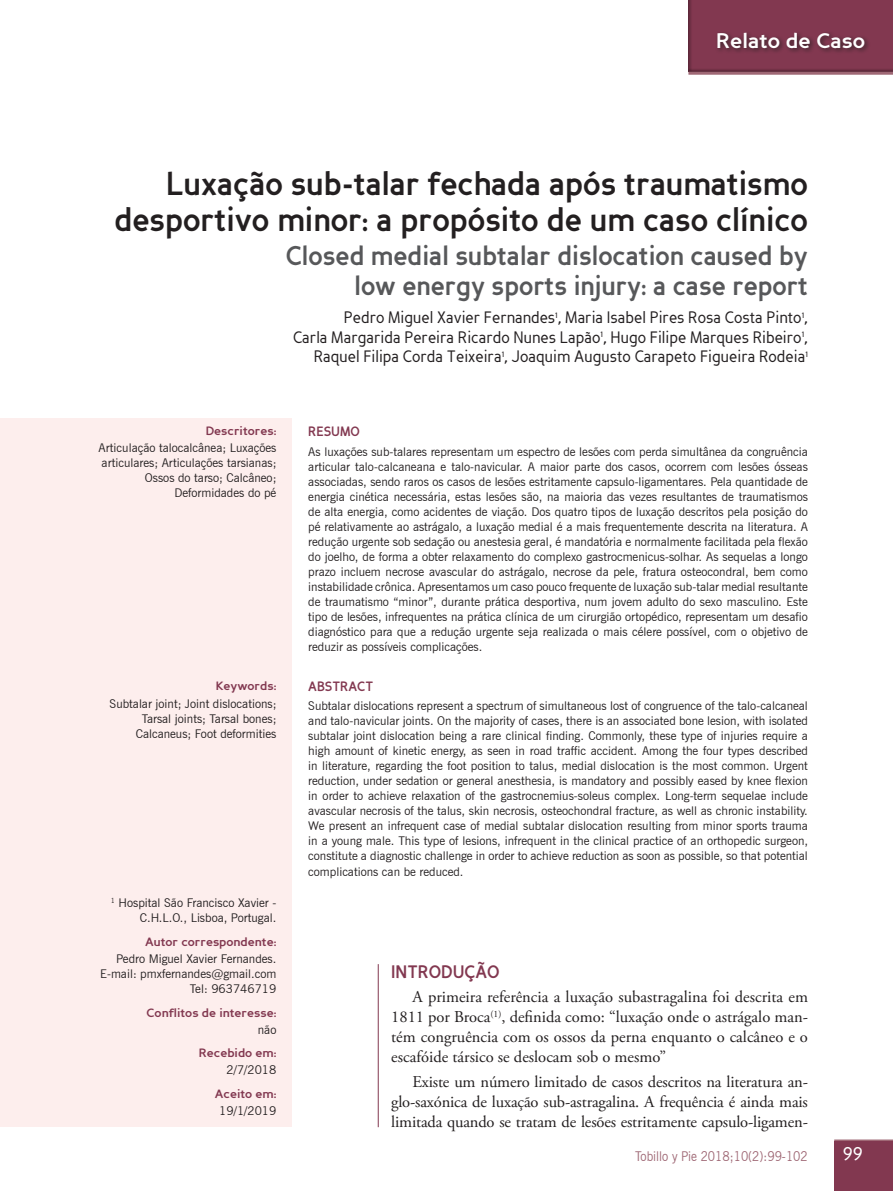
<style>
.page{position:relative;width:893px;height:1191px;background:#fff}
.page>*{position:absolute;margin:0;border:0;box-sizing:border-box;transform-origin:0 0}
.t1{font:700 33px/36px "Perspective Sans";color:#231f20;text-align:right;scale:.9 1}
.t2{font:700 27px/30px "Perspective Sans";color:#57585a;text-align:right;scale:.9 1}
.t3{font:700 21px "Perspective Sans";color:#fff}
.t4{font:21px "Perspective Sans";color:#fff;scale:.9 1}
.t5{font:700 18px "Perspective Sans";color:#823850;scale:.9 1}
.t6{font:16.5px/20.1px "Adobe Garamond Pro";letter-spacing:-.005em;color:#231f20;text-align:justify}
.t7{font:16.5px/19.5px "Perspective Sans";color:#231f20;text-align:right;scale:.9 1}
.t8{font:13.5px "News Gothic BT";color:#9f6875;scale:.9 1}
.t9{font:700 13.5px "Perspective Sans";color:#823850;scale:.9 1}
.t10{font:12px/15px "News Gothic BT";color:#231f20;text-align:right}
.t11{font:700 12px "Perspective Sans";color:#823850}
</style>
<div class="page">
<div style="left:834px;top:1141px;width:59px;height:50px;background:#823850"></div>
<hr style="left:834px;top:1139px;width:59px;height:2px;background:#9f6875">
<div style="left:684px;top:0;width:209px;height:73px;background:#231f20;opacity:.75"></div>
<hr style="left:688px;top:72px;width:205px;height:3px;background:#9f6875">
<div style="left:714px;top:30px;width:156px;height:24px;background:#231f20;opacity:.75"></div>
<div style="left:0;top:418px;width:291px;height:709px;background:#fdeeed"></div>
<hr style="left:378px;top:964px;width:1px;height:163px;background:#823850">
<h3 class="t3" style="left:716px;top:28px;width:151px">Relato de Caso</h3>
<h1 class="t1" style="left:114px;top:166px;width:772px">Luxação sub-talar fechada após traumatismo desportivo minor: a propósito de um caso clínico</h1>
<h2 class="t2" style="left:286px;top:241px;width:582px">Closed medial subtalar dislocation caused by low energy sports injury: a case report</h2>
<h3 class="t7" style="left:293px;top:308px;width:574px">Pedro Miguel Xavier Fernandes<sup>1</sup>, Maria Isabel Pires Rosa Costa Pinto<sup>1</sup>,<br>Carla Margarida Pereira Ricardo Nunes Lapão<sup>1</sup>, Hugo Filipe Marques Ribeiro<sup>1</sup>,<br>Raquel Filipa Corda Teixeira<sup>1</sup>, Joaquim Augusto Carapeto Figueira Rodeia<sup>1</sup></h3>
<p class="t11" style="left:206px;top:424px;width:72px">Descritores:</p>
<p class="t10" style="left:99px;top:440px;width:179px">Articulação talocalcânea; Luxações articulares; Articulações tarsianas;<br>Ossos do tarso; Calcâneo;<br>Deformidades do pé</p>
<p class="t11" style="left:216px;top:679px;width:62px">Keywords:</p>
<p class="t10" style="left:110px;top:695px;width:168px">Subtalar joint; Joint dislocations;<br>Tarsal joints; Tarsal bones;<br>Calcaneus; Foot deformities</p>
<p class="t10" style="left:111px;top:895px;width:167px"><sup>1</sup> Hospital São Francisco Xavier -<br>C.H.L.O., Lisboa, Portugal.</p>
<p class="t11" style="left:145px;top:934px;width:133px">Autor correspondente:</p>
<p class="t10" style="left:100px;top:951px;width:178px">Pedro Miguel Xavier Fernandes.<br>E-mail: pmxfernandes@gmail.com<br>Tel: 963746719</p>
<p class="t11" style="left:147px;top:1005px;width:131px">Conflitos de interesse:</p>
<p class="t10" style="left:258px;top:1022px;width:20px">não</p>
<p class="t11" style="left:199px;top:1046px;width:79px">Recebido em:</p>
<p class="t10" style="left:226px;top:1062px;width:51px">2/7/2018</p>
<p class="t11" style="left:215px;top:1086px;width:63px">Aceito em:</p>
<p class="t10" style="left:219px;top:1103px;width:59px">19/1/2019</p>
<p class="t9" style="left:308px;top:423px;width:59px">RESUMO</p>
<p class="t10" style="left:308px;top:444px;width:501px;text-align:justify">As luxações sub-talares representam um espectro de lesões com perda simultânea da congruência articular talo-calcaneana e talo-navicular. A maior parte dos casos, ocorrem com lesões ósseas associadas, sendo raros os casos de lesões estritamente capsulo-ligamentares. Pela quantidade de energia cinética necessária, estas lesões são, na maioria das vezes resultantes de traumatismos de alta energia, como acidentes de viação. Dos quatro tipos de luxação descritos pela posição do pé relativamente ao astrágalo, a luxação medial é a mais frequentemente descrita na literatura. A redução urgente sob sedação ou anestesia geral, é mandatória e normalmente facilitada pela flexão do joelho, de forma a obter relaxamento do complexo gastrocmenicus-solhar. As sequelas a longo prazo incluem necrose avascular do astrágalo, necrose da pele, fratura osteocondral, bem como instabilidade crônica. Apresentamos um caso pouco frequente de luxação sub-talar medial resultante de traumatismo “minor”, durante prática desportiva, num jovem adulto do sexo masculino. Este tipo de lesões, infrequentes na prática clínica de um cirurgião ortopédico, representam um desafio diagnóstico para que a redução urgente seja realizada o mais célere possível, com o objetivo de reduzir as possíveis complicações.</p>
<p class="t9" style="left:308px;top:678px;width:74px">ABSTRACT</p>
<p class="t10" style="left:308px;top:698px;width:501px;text-align:justify">Subtalar dislocations represent a spectrum of simultaneous lost of congruence of the talo-calcaneal and talo-navicular joints. On the majority of cases, there is an associated bone lesion, with isolated subtalar joint dislocation being a rare clinical finding. Commonly, these type of injuries require a high amount of kinetic energy, as seen in road traffic accident. Among the four types described in literature, regarding the foot position to talus, medial dislocation is the most common. Urgent reduction, under sedation or general anesthesia, is mandatory and possibly eased by knee flexion in order to achieve relaxation of the gastrocnemius-soleus complex. Long-term sequelae include avascular necrosis of the talus, skin necrosis, osteochondral fracture, as well as chronic instability.<br>We present an infrequent case of medial subtalar dislocation resulting from minor sports trauma in a young male. This type of lesions, infrequent in the clinical practice of an orthopedic surgeon, constitute a diagnostic challenge in order to achieve reduction as soon as possible, so that potential complications can be reduced.</p>
<h3 class="t5" style="left:391px;top:960px;width:122px">INTRODUÇÃO</h3>
<h3 class="t6" style="left:391px;top:987px;width:418px;text-indent:21px">A primeira referência a luxação subastragalina foi descrita em 1811 por Broca<sup>(1)</sup>, definida como: “luxação onde o astrágalo man&shy;tém congruência com os ossos da perna enquanto o calcâneo e o escafóide társico se deslocam sob o mesmo”</h3>
<h3 class="t6" style="left:391px;top:1072px;width:418px;text-indent:21px">Existe um número limitado de casos descritos na literatura an&shy;glo-saxónica de luxação sub-astragalina. A frequência é ainda mais limitada quando se tratam de lesões estritamente capsulo-ligamen-</h3>
<p class="t8" style="left:635px;top:1147px;width:193px">Tobillo y Pie 2018;10(2):99-102</p>
<h3 class="t4" style="left:843px;top:1139px;width:24px">99</h3>
</div>
